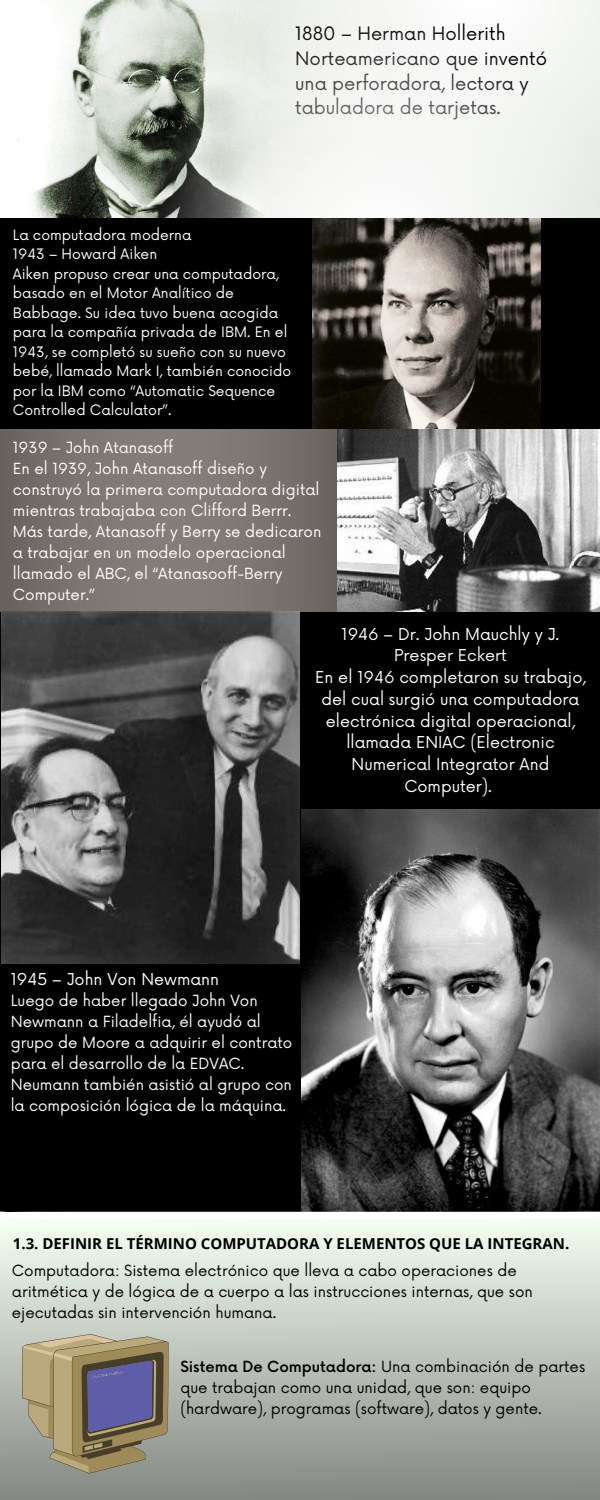
<style>
.page{position:relative;width:600px;height:1500px;background:#000}
.page>*{position:absolute;margin:0;border:0;box-sizing:border-box;transform-origin:0 0}
.t1{font:18px/24.8px "Now";color:#000}
.t2{font:16px/21.8px "Now";color:#fff;text-align:center}
.t3{font:15px/21px "Now";color:#fff}
.t4{font:15px/21px "Now";color:#000}
.t5{font:700 15px "Open Sans";color:#000}
.t6{font:14px/19.5px "Now";color:#fff}
.s1{font-weight:500}
</style>
<div class="page">
<img style="left:0;top:0;width:116px;height:218px">
<svg style="left:116px;top:0;width:484px;height:218px;background:#dee1dc"></svg>
<img style="left:313px;top:218px;width:227px;height:212px">
<img style="left:338px;top:430px;width:262px;height:181px">
<svg style="left:0;top:430px;width:338px;height:182px;background:#7a736e"></svg>
<img style="left:1px;top:612px;width:299px;height:352px">
<div style="left:0;top:1216px;width:600px;height:284px;background:linear-gradient(to bottom,#f5fff2,#848784)"></div>
<img style="left:301px;top:810px;width:299px;height:401px">
<svg style="left:0;top:1211px;width:600px;height:9px;background:#e8e9e7"></svg>
<svg style="left:22px;top:1334px;width:147px;height:140px;background:#8f8579"></svg>
<p class="t1" style="left:295px;top:22px;width:253px">1880 – Herman Hollerith<br>Norteamericano que inventó una perforadora, lectora y tabuladora de tarjetas.</p>
<p class="t6" style="left:13px;top:226px;width:280px">La computadora moderna<br>1943 – Howard Aiken<br>Aiken propuso crear una computadora, basado en el Motor Analítico de<br>Babbage. Su idea tuvo buena acogida para la compañía privada de IBM. En el<br>1943, se completó su sueño con su nuevo bebé, llamado Mark I, también conocido por la IBM como “Automatic Sequence<br>Controlled Calculator”.</p>
<p class="t3" style="left:13px;top:438px;width:310px">1939 – John Atanasoff<br>En el 1939, John Atanasoff diseño y construyó la primera computadora digital mientras trabajaba con Clifford Berrr.<br>Más tarde, Atanasoff y Berry se dedicaron a trabajar en un modelo operacional llamado el ABC, el “Atanasooff-Berry Computer.”</p>
<p class="t2" style="left:315px;top:624px;width:272px">1946 – Dr. John Mauchly y J.<br>Presper Eckert<br>En el 1946 completaron su trabajo, del cual surgió una computadora electrónica digital operacional, llamada ENIAC (Electronic<br>Numerical Integrator And<br>Computer).</p>
<p class="t2" style="left:11px;top:969px;width:210px">1945 – John Von Newmann</p>
<p class="t3" style="left:11px;top:991px;width:283px">Luego de haber llegado John Von Newmann a Filadelfia, él ayudó al grupo de Moore a adquirir el contrato para el desarrollo de la EDVAC.<br>Neumann también asistió al grupo con la composición lógica de la máquina.</p>
<p class="t5" style="left:13px;top:1233px;width:558px">1.3. DEFINIR EL TÉRMINO COMPUTADORA Y ELEMENTOS QUE LA INTEGRAN.</p>
<p class="t4" style="left:12px;top:1261px;width:523px">Computadora: Sistema electrónico que lleva a cabo operaciones de aritmética y de lógica de a cuerpo a las instrucciones internas, que son ejecutadas sin intervención humana.</p>
<p class="t4" style="left:180px;top:1356px;width:406px"><span class="s1">Sistema De Computadora:</span> Una combinación de partes que trabajan como una unidad, que son: equipo (hardware), programas (software), datos y gente.</p>
</div>
